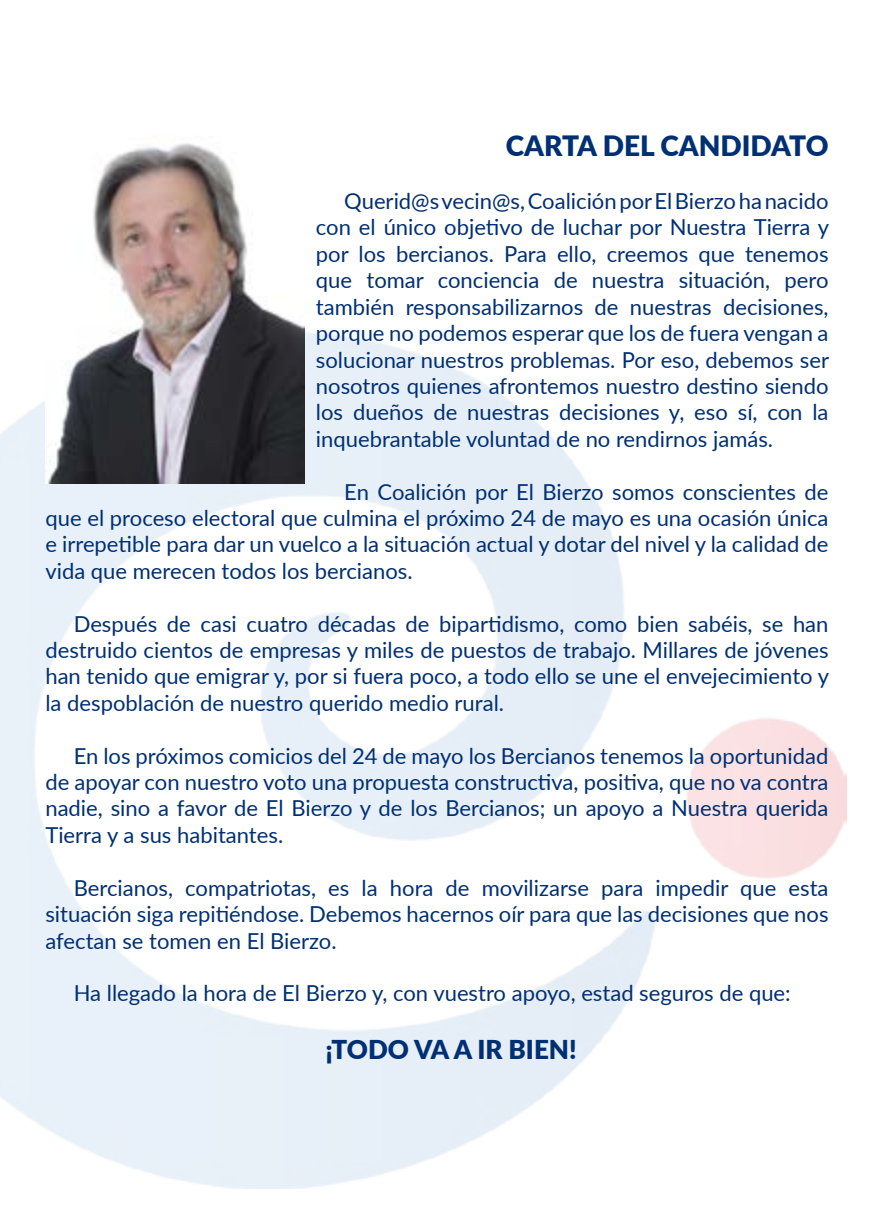
<style>
.page{position:relative;width:874px;height:1225px;background:#fff}
.page>*{position:absolute;margin:0;border:0;box-sizing:border-box;transform-origin:0 0}
.t1{font:900 28px "Lato";color:#002f73}
.t2{font:900 26px "Lato";color:#002f73}
.t3{font:22px/26.4px "Lato";color:#002f73;text-align:justify}
</style>
<div class="page">
<img style="left:0;top:332px;width:845px;height:856px">
<img style="left:45px;top:143px;width:259px;height:340px">
<p class="t1" style="left:505px;top:125px;width:324px">CARTA DEL CANDIDATO</p>
<p class="t3" style="left:316px;top:187px;width:514px;text-indent:28px">Querid@s vecin@s, Coalición por El Bierzo ha nacido con el único objetivo de luchar por Nuestra Tierra y por los bercianos. Para ello, creemos que tenemos que tomar conciencia de nuestra situación, pero también responsabilizarnos de nuestras decisiones, porque no podemos esperar que los de fuera vengan a solucionar nuestros problemas. Por eso, debemos ser nosotros quienes afrontemos nuestro destino siendo los dueños de nuestras decisiones y, eso sí, con la inquebrantable voluntad de no rendirnos jamás.</p>
<p class="t3" style="left:45px;top:477px;width:784px;text-indent:299px">En Coalición por El Bierzo somos conscientes de que el proceso electoral que culmina el próximo 24 de mayo es una ocasión única e irrepetible para dar un vuelco a la situación actual y dotar del nivel y la calidad de vida que merecen todos los bercianos.</p>
<p class="t3" style="left:45px;top:609px;width:784px;text-indent:28px">Después de casi cuatro décadas de bipartidismo, como bien sabéis, se han destruido cientos de empresas y miles de puestos de trabajo. Millares de jóvenes han tenido que emigrar y, por si fuera poco, a todo ello se une el envejecimiento y la despoblación de nuestro querido medio rural.</p>
<p class="t3" style="left:45px;top:741px;width:784px;text-indent:28px">En los próximos comicios del 24 de mayo los Bercianos tenemos la oportunidad de apoyar con nuestro voto una propuesta constructiva, positiva, que no va contra nadie, sino a favor de El Bierzo y de los Bercianos; un apoyo a Nuestra querida Tierra y a sus habitantes.</p>
<p class="t3" style="left:45px;top:873px;width:784px;text-indent:28px">Bercianos, compatriotas, es la hora de movilizarse para impedir que esta situación siga repitiéndose. Debemos hacernos oír para que las decisiones que nos afectan se tomen en El Bierzo.</p>
<p class="t3" style="left:74px;top:979px;width:718px">Ha llegado la hora de El Bierzo y, con vuestro apoyo, estad seguros de que:</p>
<p class="t2" style="left:325px;top:1030px;width:252px">¡TODO VA A IR BIEN!</p>
</div>
